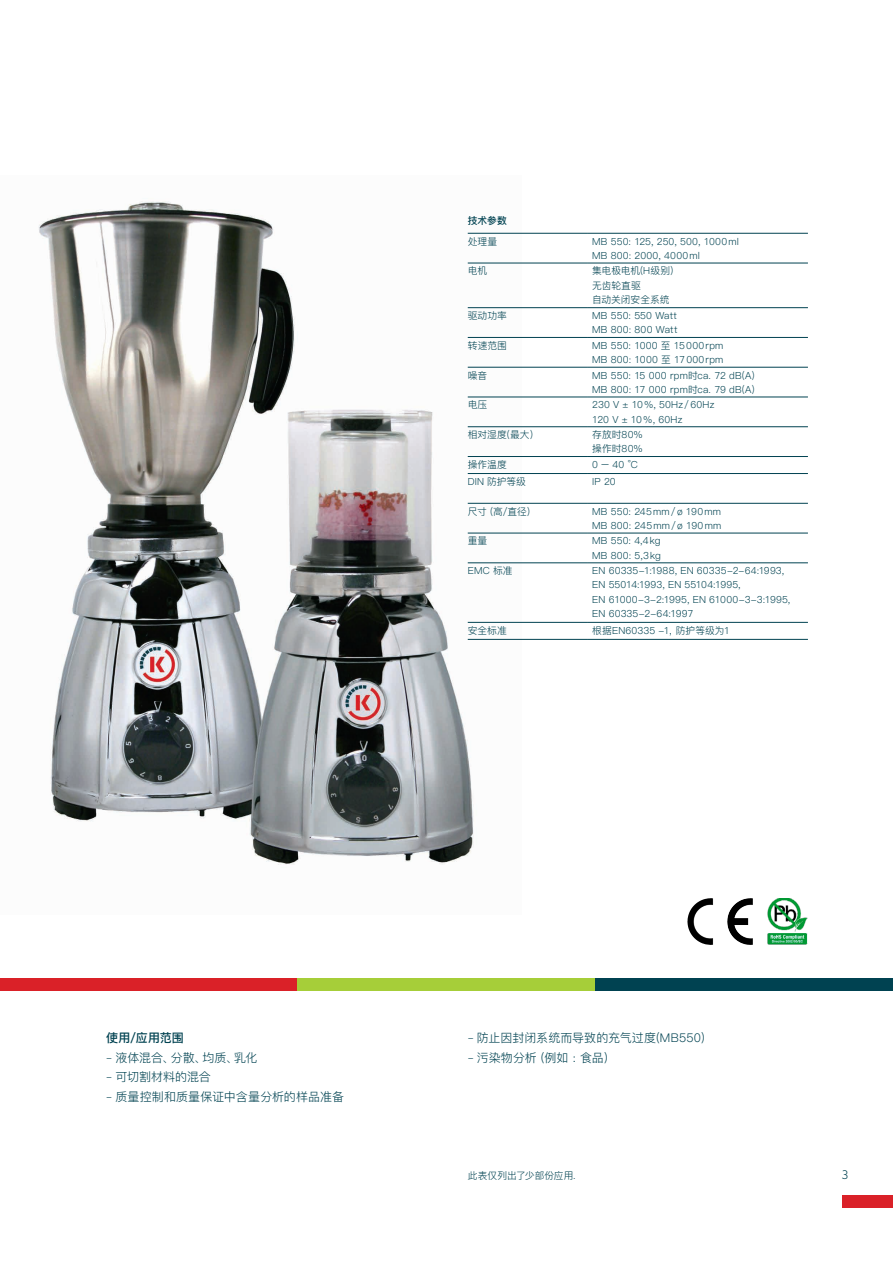
<style>
.page{position:relative;width:893px;height:1263px;background:#fff}
.page>*{position:absolute;margin:0;border:0;box-sizing:border-box;transform-origin:0 0}
.Lauftext{font:300 12px "Ping Fang SC";color:#004251}
.Lauftext-2{font:500 12px "Ping Fang SC";color:#004251}
.t1{font:300 12px "Azo Sans";color:#004251}
.Tabellentext{font:300 9.75px/14.2px "Ping Fang SC";letter-spacing:.015em;color:#004251}
.Tabellentext-2{font:300 9.75px "Ping Fang SC";letter-spacing:-.005em;color:#004251}
.Lauftext-3{font:300 9.75px "Ping Fang SC";color:#004251}
.Tabellentext-3{font:500 9.75px "Ping Fang SC";color:#004251}
.s1{font-family:"Azo Sans"}
</style>
<div class="page">
<div style="left:842px;top:1195px;width:51px;height:13px;background:#da2128"></div>
<img style="left:38px;top:201px;width:483px;height:664px">
<div style="left:0;top:978px;width:298px;height:13px;background:#da2128"></div>
<div style="left:298px;top:978px;width:297px;height:13px;background:#a6ce39"></div>
<div style="left:595px;top:978px;width:298px;height:13px;background:#004251"></div>
<img style="left:727px;top:898px;width:22px;height:37px">
<img style="left:768px;top:898px;width:40px;height:47px">
<hr style="left:468px;top:233px;width:120px;height:1px;background:#004251">
<hr style="left:588px;top:233px;width:220px;height:1px;background:#004251">
<hr style="left:468px;top:263px;width:120px;height:1px;background:#004251">
<hr style="left:588px;top:263px;width:220px;height:1px;background:#004251">
<hr style="left:468px;top:307px;width:120px;height:1px;background:#004251">
<hr style="left:588px;top:307px;width:220px;height:1px;background:#004251">
<hr style="left:468px;top:337px;width:120px;height:1px;background:#004251">
<hr style="left:588px;top:337px;width:220px;height:1px;background:#004251">
<hr style="left:588px;top:367px;width:220px;height:1px;background:#004251">
<hr style="left:588px;top:397px;width:220px;height:1px;background:#004251">
<hr style="left:588px;top:426px;width:220px;height:1px;background:#004251">
<hr style="left:468px;top:456px;width:120px;height:1px;background:#004251">
<hr style="left:588px;top:456px;width:220px;height:1px;background:#004251">
<hr style="left:468px;top:473px;width:120px;height:1px;background:#004251">
<hr style="left:588px;top:473px;width:220px;height:1px;background:#004251">
<hr style="left:468px;top:503px;width:120px;height:1px;background:#004251">
<hr style="left:588px;top:503px;width:220px;height:1px;background:#004251">
<hr style="left:468px;top:533px;width:120px;height:1px;background:#004251">
<hr style="left:588px;top:533px;width:220px;height:1px;background:#004251">
<hr style="left:468px;top:562px;width:120px;height:1px;background:#004251">
<hr style="left:588px;top:562px;width:220px;height:1px;background:#004251">
<hr style="left:468px;top:622px;width:120px;height:1px;background:#004251">
<hr style="left:588px;top:622px;width:220px;height:1px;background:#004251">
<hr style="left:468px;top:639px;width:120px;height:1px;background:#004251">
<hr style="left:588px;top:639px;width:220px;height:1px;background:#004251">
<hr style="left:468px;top:367px;width:120px;height:1px;background:#004251">
<hr style="left:468px;top:397px;width:120px;height:1px;background:#004251">
<hr style="left:468px;top:426px;width:120px;height:1px;background:#004251">
<p class="Tabellentext-3" style="left:468px;top:215px;width:41px">技术参数</p>
<p class="Tabellentext" style="left:468px;top:234px;width:31px">处理量</p>
<p class="Tabellentext" style="left:592px;top:234px;width:148px">MB 550: 125, 250, 500, 1000ml</p>
<p class="Tabellentext" style="left:592px;top:248px;width:109px">MB 800: 2000, 4000ml</p>
<p class="Tabellentext" style="left:468px;top:264px;width:21px">电机</p>
<p class="Tabellentext-2" style="left:592px;top:265px;width:83px">集电极电机(H级别)</p>
<p class="Tabellentext" style="left:592px;top:278px;width:50px">无齿轮直驱</p>
<p class="Tabellentext-2" style="left:592px;top:294px;width:79px">自动关闭安全系统</p>
<p class="Tabellentext" style="left:468px;top:308px;width:41px">驱动功率</p>
<p class="Tabellentext" style="left:592px;top:308px;width:86px">MB 550: 550 Watt</p>
<p class="Tabellentext" style="left:592px;top:323px;width:87px">MB 800: 800 Watt</p>
<p class="Tabellentext" style="left:468px;top:338px;width:41px">转速范围</p>
<p class="Tabellentext" style="left:592px;top:338px;width:133px">MB 550: 1000 至 15000rpm</p>
<p class="Tabellentext" style="left:592px;top:352px;width:133px">MB 800: 1000 至 17000rpm</p>
<p class="Tabellentext" style="left:468px;top:368px;width:21px">噪音</p>
<p class="Tabellentext" style="left:592px;top:368px;width:164px">MB 550: 15 000 rpm时ca. 72 dB(A)</p>
<p class="Tabellentext" style="left:592px;top:382px;width:164px">MB 800: 17 000 rpm时ca. 79 dB(A)</p>
<p class="Tabellentext" style="left:468px;top:398px;width:21px">电压</p>
<p class="Tabellentext" style="left:592px;top:398px;width:124px">230 V ± 10%, 50Hz/60Hz</p>
<p class="Tabellentext" style="left:592px;top:412px;width:92px">120 V ± 10%, 60Hz</p>
<p class="Tabellentext" style="left:468px;top:427px;width:67px">相对湿度(最大)</p>
<p class="Tabellentext" style="left:592px;top:427px;width:52px">存放时80%</p>
<p class="Tabellentext" style="left:592px;top:442px;width:52px">操作时80%</p>
<p class="Tabellentext" style="left:468px;top:457px;width:41px">操作温度</p>
<p class="Tabellentext" style="left:592px;top:457px;width:47px">0 – 40 °C</p>
<p class="Tabellentext" style="left:468px;top:474px;width:59px">DIN 防护等级</p>
<p class="Tabellentext" style="left:592px;top:474px;width:25px">IP 20</p>
<p class="Tabellentext" style="left:468px;top:504px;width:64px">尺寸 (高/直径)</p>
<p class="Tabellentext" style="left:592px;top:504px;width:130px">MB 550: 245mm/ø 190mm</p>
<p class="Tabellentext" style="left:592px;top:518px;width:131px">MB 800: 245mm/ø 190mm</p>
<p class="Tabellentext" style="left:468px;top:534px;width:21px">重量</p>
<p class="Tabellentext" style="left:592px;top:534px;width:70px">MB 550: 4,4kg</p>
<p class="Tabellentext" style="left:592px;top:548px;width:70px">MB 800: 5,3kg</p>
<p class="Tabellentext" style="left:468px;top:564px;width:46px">EMC 标准</p>
<p class="Tabellentext" style="left:592px;top:564px;width:194px">EN 60335-1:1988, EN 60335-2-64:1993,</p>
<p class="Tabellentext" style="left:592px;top:578px;width:150px">EN 55014:1993, EN 55104:1995,</p>
<p class="Tabellentext" style="left:592px;top:592px;width:200px">EN 61000-3-2:1995, EN 61000-3-3:1995,<br>EN 60335-2-64:1997</p>
<p class="Tabellentext" style="left:468px;top:623px;width:41px">安全标准</p>
<p class="Tabellentext" style="left:592px;top:623px;width:139px">根据EN60335 -1，防护等级为1</p>
<p class="Lauftext-2" style="left:106px;top:1031px;width:79px">使用/应用范围</p>
<p class="Lauftext" style="left:106px;top:1050px;width:153px"><span class="s1">–</span> 液体混合、分散、均质、乳化</p>
<p class="Lauftext" style="left:106px;top:1070px;width:106px"><span class="s1">–</span> 可切割材料的混合</p>
<p class="Lauftext" style="left:106px;top:1089px;width:239px"><span class="s1">–</span> 质量控制和质量保证中含量分析的样品准备</p>
<p class="Lauftext" style="left:468px;top:1031px;width:238px"><span class="s1">–</span> 防止因封闭系统而导致的充气过度(MB550)</p>
<p class="Lauftext" style="left:468px;top:1050px;width:141px"><span class="s1">–</span> 污染物分析 (例如 : 食品)</p>
<p class="Lauftext-3" style="left:468px;top:1170px;width:110px">此表仅列出了少部份应用.</p>
<p class="t1" style="left:842px;top:1167px;width:8px">3</p>
</div>
